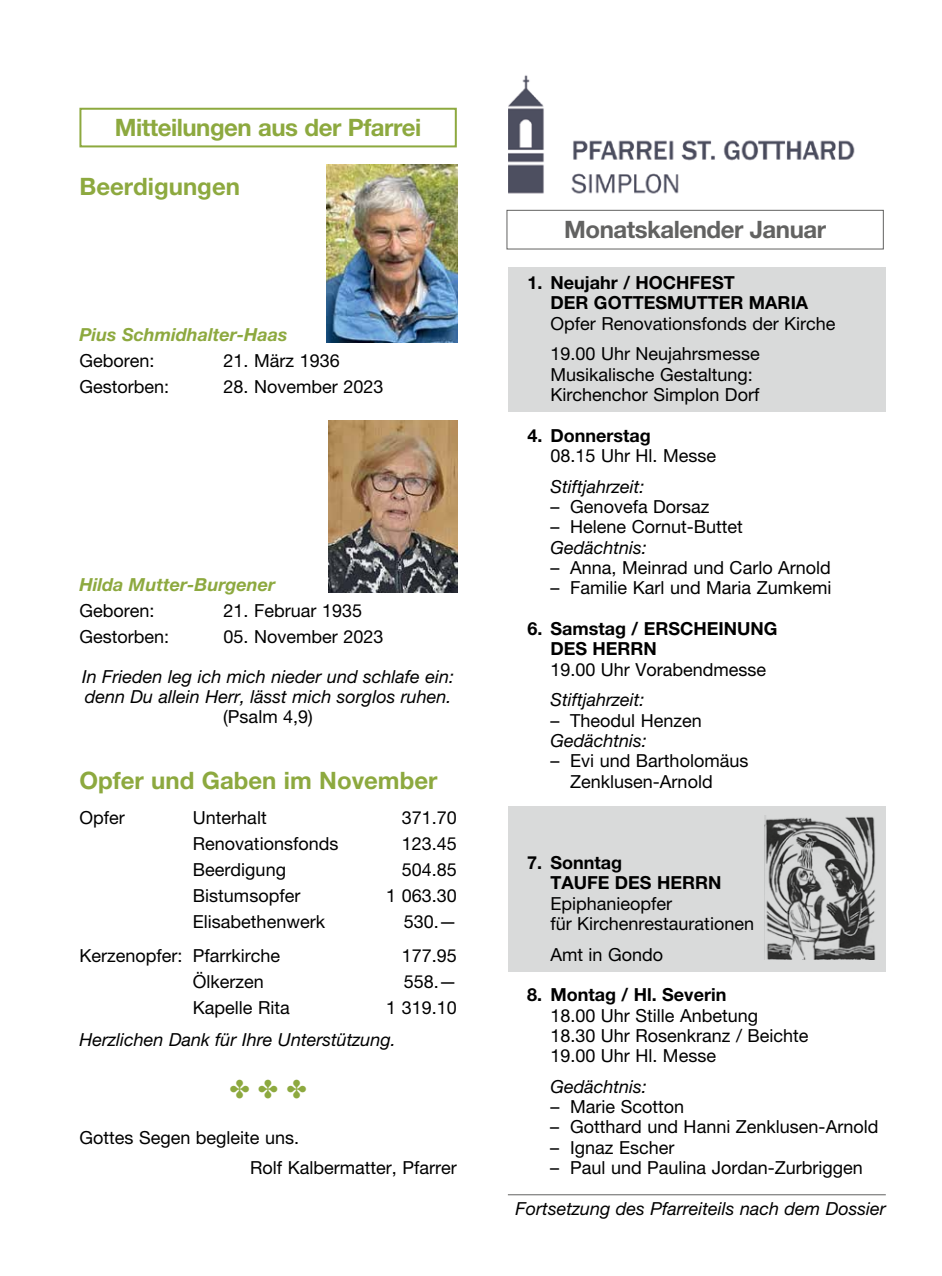
<style>
.page{position:relative;width:942px;height:1276px;background:#fff}
.page>*{position:absolute;margin:0;border:0;box-sizing:border-box;transform-origin:0 0}
.t1{font:26px "Zapf Dingbats ITC";color:#8da93f}
.t2{font:700 24px "Helvetica Neue LT Pro";color:#8da93f}
.t3{font:700 24px "Helvetica Neue LT Pro";letter-spacing:-.02em;color:#8da93f}
.t4{font:700 24px "Helvetica Neue LT Pro";letter-spacing:-.02em;color:#626261}
.t5{font:18px/20.4px "Helvetica Neue LT Pro";color:#000}
.t6{font:italic 18px/20px "Helvetica Neue LT Pro";color:#000}
.t7{font:700 18px/20.4px "Helvetica Neue LT Pro";color:#000}
.t8{font:italic 700 18px "Helvetica Neue LT Pro";color:#8da93f}
</style>
<div class="page">
<div style="left:507px;top:268px;width:377px;height:32px;background:#d9dada"></div>
<div style="left:507px;top:288px;width:377px;height:32px;background:#d9dada"></div>
<div style="left:507px;top:319px;width:377px;height:32px;background:#d9dada"></div>
<div style="left:507px;top:339px;width:377px;height:32px;background:#d9dada"></div>
<div style="left:507px;top:359px;width:377px;height:32px;background:#d9dada"></div>
<div style="left:507px;top:380px;width:377px;height:32px;background:#d9dada"></div>
<div style="left:507px;top:807px;width:377px;height:32px;background:#d9dada"></div>
<div style="left:507px;top:827px;width:377px;height:32px;background:#d9dada"></div>
<div style="left:507px;top:847px;width:377px;height:32px;background:#d9dada"></div>
<div style="left:507px;top:867px;width:377px;height:33px;background:#d9dada"></div>
<div style="left:507px;top:888px;width:377px;height:32px;background:#d9dada"></div>
<div style="left:507px;top:918px;width:377px;height:33px;background:#d9dada"></div>
<div style="left:507px;top:939px;width:377px;height:32px;background:#d9dada"></div>
<div style="left:506px;top:210px;width:377px;height:39px;border:1px solid #626261"></div>
<img style="left:508px;top:75px;width:347px;height:119px">
<div style="left:79px;top:108px;width:377px;height:39px;border:2px solid #8da93f"></div>
<img style="left:328px;top:420px;width:129px;height:172px">
<img style="left:326px;top:165px;width:131px;height:178px">
<img style="left:764px;top:815px;width:112px;height:144px">
<hr style="left:507px;top:1194px;width:378px;height:1px;background:#626261">
<h2 class="t3" style="left:115px;top:118px;width:308px">Mitteilungen aus der Pfarrei</h2>
<h2 class="t2" style="left:79px;top:177px;width:162px">Beerdigungen</h2>
<p class="t8" style="left:79px;top:328px;width:209px">Pius Schmidhalter-Haas</p>
<p class="t5" style="left:79px;top:350px;width:77px">Geboren:</p>
<p class="t5" style="left:223px;top:350px;width:118px">21. März 1936</p>
<p class="t5" style="left:79px;top:376px;width:91px">Gestorben:</p>
<p class="t5" style="left:223px;top:376px;width:161px">28. November 2023</p>
<p class="t8" style="left:79px;top:578px;width:197px">Hilda Mutter-Burgener</p>
<p class="t5" style="left:79px;top:601px;width:77px">Geboren:</p>
<p class="t5" style="left:223px;top:601px;width:140px">21. Februar 1935</p>
<p class="t5" style="left:79px;top:627px;width:91px">Gestorben:</p>
<p class="t5" style="left:223px;top:627px;width:161px">05. November 2023</p>
<p class="t6" style="left:82px;top:668px;width:373px">In Frieden leg ich mich nieder und schlafe ein: denn Du allein Herr, lässt mich sorglos ruhen.</p>
<p class="t5" style="left:223px;top:707px;width:91px">(Psalm 4,9)</p>
<h2 class="t2" style="left:79px;top:772px;width:359px">Opfer und Gaben im November</h2>
<p class="t5" style="left:79px;top:807px;width:47px">Opfer</p>
<p class="t5" style="left:193px;top:807px;width:75px">Unterhalt</p>
<p class="t5" style="left:401px;top:807px;width:57px">371.70</p>
<p class="t5" style="left:193px;top:833px;width:147px">Renovationsfonds</p>
<p class="t5" style="left:401px;top:833px;width:57px">123.45</p>
<p class="t5" style="left:193px;top:859px;width:95px">Beerdigung</p>
<p class="t5" style="left:401px;top:859px;width:57px">504.85</p>
<p class="t5" style="left:193px;top:885px;width:109px">Bistumsopfer</p>
<p class="t5" style="left:386px;top:885px;width:72px">1 063.30</p>
<p class="t5" style="left:193px;top:911px;width:133px">Elisabethenwerk</p>
<p class="t5" style="left:403px;top:911px;width:55px">530.—</p>
<p class="t5" style="left:79px;top:945px;width:202px">Kerzenopfer: Pfarrkirche</p>
<p class="t5" style="left:401px;top:945px;width:57px">177.95</p>
<p class="t5" style="left:193px;top:971px;width:72px">Ölkerzen</p>
<p class="t5" style="left:403px;top:971px;width:55px">558.—</p>
<p class="t5" style="left:193px;top:997px;width:98px">Kapelle Rita</p>
<p class="t5" style="left:386px;top:997px;width:72px">1 319.10</p>
<p class="t6" style="left:79px;top:1031px;width:318px">Herzlichen Dank für Ihre Unterstützung.</p>
<h1 class="t1" style="left:229px;top:1076px;width:79px">✤ ✤ ✤</h1>
<p class="t5" style="left:250px;top:1122px;width:208px;line-height:30px;text-indent:-171px">Gottes Segen begleite uns.<br>Rolf Kalbermatter, Pfarrer</p>
<h2 class="t4" style="left:564px;top:220px;width:263px">Monatskalender Januar</h2>
<p class="t7" style="left:550px;top:274px;width:259px;text-indent:-23px">1. Neujahr / HOCHFEST<br>DER GOTTESMUTTER MARIA</p>
<p class="t5" style="left:550px;top:308px;width:286px;line-height:30.6px">Opfer Renovationsfonds der Kirche<br>19.00 Uhr Neujahrsmesse</p>
<p class="t5" style="left:550px;top:364px;width:210px">Musikalische Gestaltung:<br>Kirchenchor Simplon Dorf</p>
<p class="t7" style="left:527px;top:427px;width:125px">4. Donnerstag</p>
<p class="t5" style="left:550px;top:446px;width:167px">08.15 Uhr Hl. Messe</p>
<p class="t6" style="left:550px;top:478px;width:95px">Stiftjahrzeit:</p>
<p class="t5" style="left:550px;top:497px;width:160px">– Genovefa Dorsaz</p>
<p class="t5" style="left:550px;top:517px;width:194px">– Helene Cornut-Buttet</p>
<p class="t6" style="left:550px;top:539px;width:98px">Gedächtnis:</p>
<p class="t5" style="left:550px;top:557px;width:282px">– Anna, Meinrad und Carlo Arnold</p>
<p class="t5" style="left:550px;top:578px;width:282px">– Familie Karl und Maria Zumkemi</p>
<p class="t7" style="left:550px;top:620px;width:229px;text-indent:-23px">6. Samstag / ERSCHEINUNG<br>DES HERRN</p>
<p class="t5" style="left:550px;top:659px;width:217px">19.00 Uhr Vorabendmesse</p>
<p class="t6" style="left:550px;top:691px;width:95px">Stiftjahrzeit:</p>
<p class="t5" style="left:550px;top:710px;width:153px">– Theodul Henzen</p>
<p class="t6" style="left:550px;top:732px;width:98px">Gedächtnis:</p>
<p class="t5" style="left:570px;top:751px;width:180px;text-indent:-20px">– Evi und Bartholomäus<br>Zenklusen-Arnold</p>
<p class="t7" style="left:550px;top:854px;width:173px;text-indent:-23px">7. Sonntag<br>TAUFE DES HERRN</p>
<p class="t5" style="left:550px;top:893px;width:205px">Epiphanieopfer<br>für Kirchenrestaurationen</p>
<p class="t5" style="left:550px;top:944px;width:114px">Amt in Gondo</p>
<p class="t7" style="left:527px;top:986px;width:200px">8. Montag / Hl. Severin</p>
<p class="t5" style="left:550px;top:1005px;width:260px">18.00 Uhr Stille Anbetung<br>18.30 Uhr Rosenkranz / Beichte<br>19.00 Uhr Hl. Messe</p>
<p class="t6" style="left:550px;top:1078px;width:98px">Gedächtnis:</p>
<p class="t5" style="left:550px;top:1096px;width:135px">– Marie Scotton</p>
<p class="t5" style="left:550px;top:1117px;width:329px">– Gotthard und Hanni Zenklusen-Arnold</p>
<p class="t5" style="left:550px;top:1137px;width:125px">– Ignaz Escher</p>
<p class="t5" style="left:550px;top:1157px;width:314px">– Paul und Paulina Jordan-Zurbriggen</p>
<p class="t6" style="left:515px;top:1200px;width:371px">Fortsetzung des Pfarreiteils nach dem Dossier</p>
</div>
